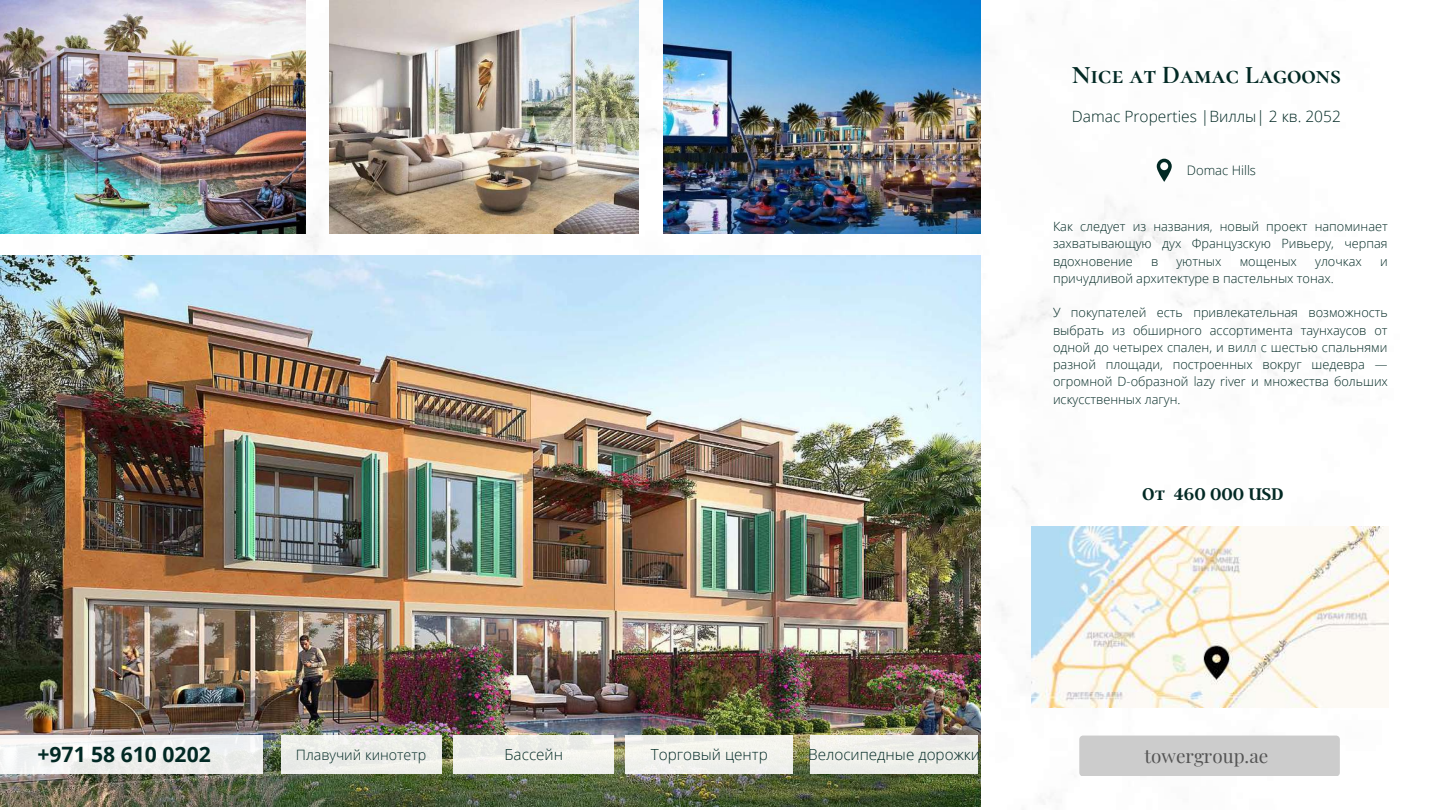
<style>
.page{position:relative;width:1440px;height:810px;background:#fff}
.page>*{position:absolute;margin:0;border:0;box-sizing:border-box;transform-origin:0 0}
.t1{font:700 25.4px "Cormorant SC";color:#022924}
.t2{font:700 21.1px "Open Sans";color:#022924}
.t3{font:18.9px "Playfair Display";color:#545454}
.t4{font:600 18.8px "Argent CF";color:#022924}
.t5{font:300 15.5px "Open Sans";color:#022924}
.t6{font:300 15.3px "Open Sans";color:#022924}
.t7{font:300 14.3px "Open Sans";color:#022924}
.t8{font:300 13.1px "Open Sans";color:#022924}
.t9{font:300 12.8px/17.2px "Open Sans";color:#022924;text-align:justify}
</style>
<div class="page">
<img style="left:0;top:0;width:1389px;height:807px">
<div style="left:1079px;top:736px;width:261px;height:40px;background:#ccc;border-radius:4px"></div>
<svg style="left:1157px;top:159px;width:15px;height:23px"></svg>
<img style="left:0;top:255px;width:980px;height:551px">
<div style="left:0;top:736px;width:262px;height:38px;background:linear-gradient(to right,#f6f6f6,#ebedec)"></div>
<div style="left:281px;top:736px;width:160px;height:38px;background:#edeee9"></div>
<div style="left:454px;top:736px;width:160px;height:38px;background:#eff1eb"></div>
<div style="left:626px;top:736px;width:167px;height:38px;background:#f2f2ed"></div>
<div style="left:810px;top:736px;width:168px;height:38px;background:#edeee9"></div>
<img style="left:1031px;top:527px;width:357px;height:181px">
<img style="left:0;top:0;width:306px;height:233px">
<img style="left:330px;top:0;width:309px;height:233px">
<img style="left:663px;top:0;width:317px;height:233px">
<h1 class="t1" style="left:1072px;top:59px;width:271px">Nice at Damac Lagoons</h1>
<p class="t5" style="left:1072px;top:106px;width:270px">Damac Properties |Виллы| 2 кв. 2052</p>
<p class="t8" style="left:1187px;top:161px;width:71px">Domac Hills</p>
<p class="t9" style="left:1053px;top:218px;width:336px">Как следует из названия, новый проект напоминает захватывающую дух Французскую Ривьеру, черпая вдохновение</p>
<p class="t9" style="left:1151px;top:252px;width:9px">в</p>
<p class="t9" style="left:1176px;top:252px;width:47px">уютных</p>
<p class="t9" style="left:1240px;top:252px;width:59px">мощеных</p>
<p class="t9" style="left:1315px;top:252px;width:48px">улочках</p>
<p class="t9" style="left:1380px;top:252px;width:9px">и</p>
<p class="t9" style="left:1053px;top:269px;width:282px">причудливой архитектуре в пастельных тонах.</p>
<p class="t9" style="left:1053px;top:304px;width:336px">У покупателей есть привлекательная возможность выбрать из обширного ассортимента таунхаусов от одной до четырех спален, и вилл с шестью спальнями разной площади, построенных вокруг шедевра — огромной D-образной lazy river и множества больших искусственных лагун.</p>
<h3 class="t4" style="left:1142px;top:482px;width:143px">От 460 000 USD</h3>
<h2 class="t2" style="left:37px;top:740px;width:175px">+971 58 610 0202</h2>
<p class="t7" style="left:296px;top:744px;width:132px">Плавучий кинотетр</p>
<p class="t6" style="left:505px;top:744px;width:60px">Бассейн</p>
<p class="t6" style="left:651px;top:744px;width:118px">Торговый центр</p>
<p class="t6" style="left:808px;top:744px;width:173px">Велосипедные дорожки</p>
<h3 class="t3" style="left:1145px;top:743px;width:125px">towergroup.ae</h3>
</div>
